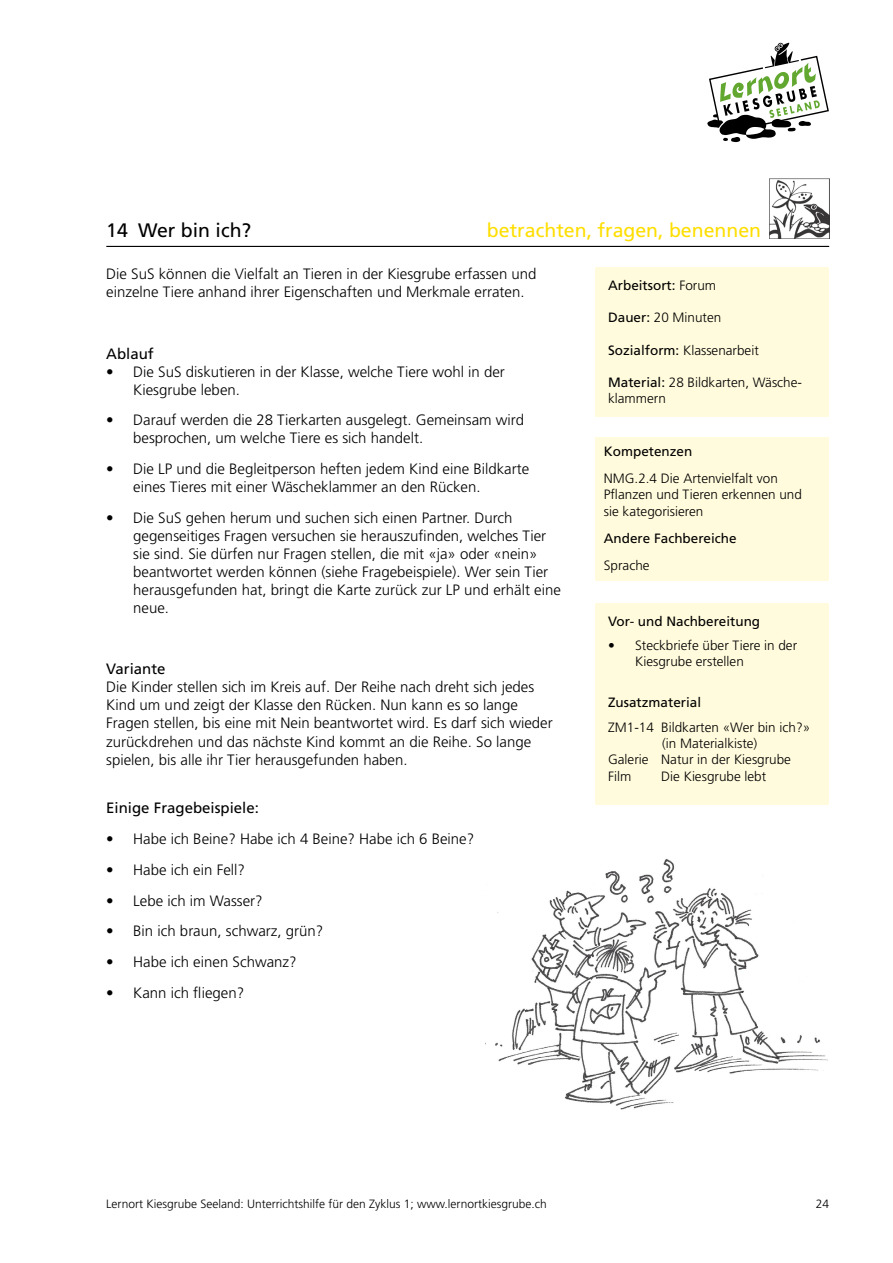
<style>
.page{position:relative;width:893px;height:1263px;background:#fff}
.page>*{position:absolute;margin:0;border:0;box-sizing:border-box;transform-origin:0 0}
.t1{font:19.5px "Frutiger LT Std";color:#ffde00}
.t2{font:19.5px "Frutiger LT Std";color:#000}
.t3{font:300 15px/18px "Frutiger LT Std";color:#000}
.t4{font:15px "Frutiger LT Std";color:#000}
.t5{font:300 13.5px/16.2px "Frutiger LT Std";color:#000}
.t6{font:13.5px "Frutiger LT Std";color:#000}
.t7{font:300 12px "Frutiger LT Std";color:#000}
.s1{font-weight:300}
.s2{font-weight:400}
</style>
<div class="page">
<svg style="left:707px;top:43px;width:122px;height:99px"></svg>
<hr style="left:106px;top:246px;width:723px;height:1px;background:#000">
<img style="left:770px;top:179px;width:59px;height:59px">
<div style="left:595px;top:267px;width:234px;height:149px;background:#fffbdc"></div>
<div style="left:595px;top:603px;width:234px;height:201px;background:#fffbdc"></div>
<div style="left:595px;top:437px;width:234px;height:144px;background:#fffbdc"></div>
<img style="left:485px;top:859px;width:343px;height:251px">
<h1 class="t2" style="left:106px;top:219px;width:147px">14 Wer bin ich?</h1>
<h1 class="t1" style="left:487px;top:219px;width:276px">betrachten, fragen, benennen</h1>
<p class="t6" style="left:608px;top:277px;width:110px">Arbeitsort: <span class="s1">Forum</span></p>
<p class="t5" style="left:608px;top:310px;width:115px"><span class="s2">Dauer:</span> 20 Minuten</p>
<p class="t5" style="left:608px;top:342px;width:152px"><span class="s2">Sozialform:</span> Klassenarbeit</p>
<p class="t5" style="left:608px;top:375px;width:195px"><span class="s2">Material:</span> 28 Bildkarten, Wäsche&shy;klammern</p>
<p class="t3" style="left:106px;top:265px;width:432px">Die SuS können die Vielfalt an Tieren in der Kiesgrube erfassen und einzelne Tiere anhand ihrer Eigenschaften und Merkmale erraten.</p>
<p class="t4" style="left:106px;top:345px;width:49px">Ablauf</p>
<p class="t3" style="left:133px;top:363px;width:373px;text-indent:-27px">• Die SuS diskutieren in der Klasse, welche Tiere wohl in der<br>Kiesgrube leben.</p>
<p class="t3" style="left:133px;top:411px;width:392px;text-indent:-27px">• Darauf werden die 28 Tierkarten ausgelegt. Gemeinsam wird besprochen, um welche Tiere es sich handelt.</p>
<p class="t3" style="left:133px;top:460px;width:397px;text-indent:-27px">• Die LP und die Begleitperson heften jedem Kind eine Bildkarte eines Tieres mit einer Wäscheklammer an den Rücken.</p>
<p class="t3" style="left:133px;top:509px;width:429px;text-indent:-27px">• Die SuS gehen herum und suchen sich einen Partner. Durch gegenseitiges Fragen versuchen sie herauszufinden, welches Tier sie sind. Sie dürfen nur Fragen stellen, die mit «ja» oder «nein» beantwortet werden können (siehe Fragebeispiele). Wer sein Tier herausgefunden hat, bringt die Karte zurück zur LP und erhält eine neue.</p>
<p class="t6" style="left:604px;top:443px;width:90px">Kompetenzen</p>
<p class="t5" style="left:604px;top:471px;width:200px">NMG.2.4 Die Artenvielfalt von<br>Pflanzen und Tieren erkennen und sie kategorisieren</p>
<p class="t6" style="left:604px;top:530px;width:134px">Andere Fachbereiche</p>
<p class="t5" style="left:604px;top:557px;width:47px">Sprache</p>
<p class="t4" style="left:106px;top:660px;width:61px">Variante</p>
<p class="t3" style="left:106px;top:678px;width:448px">Die Kinder stellen sich im Kreis auf. Der Reihe nach dreht sich jedes Kind um und zeigt der Klasse den Rücken. Nun kann es so lange Fragen stellen, bis eine mit Nein beantwortet wird. Es darf sich wieder zurückdrehen und das nächste Kind kommt an die Reihe. So lange spielen, bis alle ihr Tier herausgefunden haben.</p>
<p class="t4" style="left:106px;top:799px;width:154px">Einige Fragebeispiele:</p>
<p class="t3" style="left:106px;top:830px;width:369px">• Habe ich Beine? Habe ich 4 Beine? Habe ich 6 Beine?</p>
<p class="t3" style="left:106px;top:861px;width:140px">• Habe ich ein Fell?</p>
<p class="t3" style="left:106px;top:891px;width:158px">• Lebe ich im Wasser?</p>
<p class="t3" style="left:106px;top:922px;width:219px">• Bin ich braun, schwarz, grün?</p>
<p class="t3" style="left:106px;top:953px;width:192px">• Habe ich einen Schwanz?</p>
<p class="t3" style="left:106px;top:984px;width:139px">• Kann ich fliegen?</p>
<p class="t6" style="left:608px;top:613px;width:154px">Vor- und Nachbereitung</p>
<p class="t5" style="left:635px;top:638px;width:164px;text-indent:-27px">• Steckbriefe über Tiere in der<br>Kiesgrube erstellen</p>
<p class="t6" style="left:608px;top:695px;width:95px">Zusatzmaterial</p>
<p class="t5" style="left:608px;top:719px;width:204px">ZM1-14 Bildkarten «Wer bin ich?»</p>
<p class="t5" style="left:662px;top:736px;width:97px">(in Materialkiste)</p>
<p class="t5" style="left:608px;top:752px;width:184px">Galerie Natur in der Kiesgrube</p>
<p class="t5" style="left:608px;top:768px;width:25px">Film</p>
<p class="t5" style="left:661px;top:768px;width:107px">Die Kiesgrube lebt</p>
<p class="t7" style="left:106px;top:1197px;width:442px">Lernort Kiesgrube Seeland: Unterrichtshilfe für den Zyklus 1; www.lernortkiesgrube.ch</p>
<p class="t7" style="left:816px;top:1197px;width:15px">24</p>
</div>
